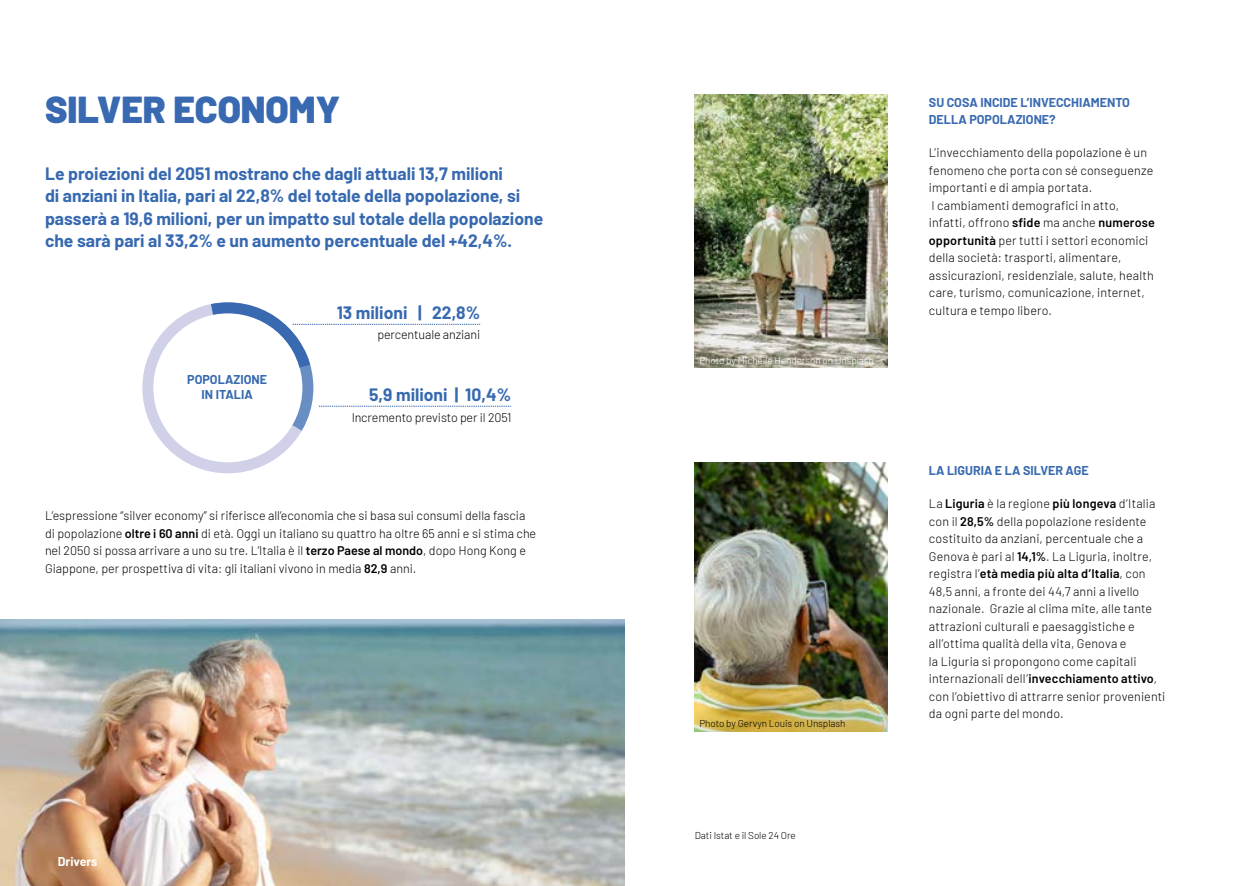
<style>
.page{position:relative;width:1248px;height:886px;background:#fff}
.page>*{position:absolute;margin:0;border:0;box-sizing:border-box;transform-origin:0 0}
.t1{font:900 37.5px "Barlow";color:#3869b1}
.t2{font:700 17.5px/22.5px "Barlow";color:#3769b0}
.t3{font:300 12.5px/17.5px "Barlow";letter-spacing:.01em;color:#000}
.t4{font:700 12.5px/17.5px "Barlow";color:#3869b1}
.t5{font:300 12.5px "Barlow";letter-spacing:-.01em;color:#000}
.t6{font:700 12.5px/15px "Barlow";color:#3769b0;text-align:center}
.t7{font:700 12.5px "Barlow";color:#fff}
.t8{font:300 10px "Barlow";letter-spacing:-.01em;color:#000}
.t9{font:300 10px "Barlow";letter-spacing:-.01em;color:#fff}
.s1{font-weight:600}
</style>
<div class="page">
<img style="left:0;top:619px;width:624px;height:267px">
<svg style="left:142px;top:302px;width:369px;height:171px"></svg>
<img style="left:694px;top:95px;width:193px;height:272px">
<img style="left:694px;top:462px;width:193px;height:270px">
<h1 class="t1" style="left:45px;top:82px;width:296px">SILVER ECONOMY</h1>
<p class="t2" style="left:45px;top:161px;width:499px">Le proiezioni del 2051 mostrano che dagli attuali 13,7 milioni<br>di anziani in Italia, pari al 22,8% del totale della popolazione, si passerà a 19,6 milioni, per un impatto sul totale della popolazione che sarà pari al 33,2% e un aumento percentuale del +42,4%.</p>
<h2 class="t2" style="left:337px;top:300px;width:145px">13 milioni | 22,8%</h2>
<p class="t6" style="left:187px;top:371px;width:81px">POPOLAZIONE<br>IN ITALIA</p>
<p class="t5" style="left:377px;top:326px;width:104px">percentuale anziani</p>
<h2 class="t2" style="left:369px;top:382px;width:143px">5,9 milioni | 10,4%</h2>
<p class="t5" style="left:352px;top:408px;width:161px">Incremento previsto per il 2051</p>
<p class="t3" style="left:45px;top:506px;width:492px">L’espressione “silver economy” si riferisce all’economia che si basa sui consumi della fascia di popolazione <span class="s1">oltre i 60 anni</span> di età. Oggi un italiano su quattro ha oltre 65 anni e si stima che nel 2050 si possa arrivare a uno su tre. L’Italia è il <span class="s1">terzo Paese al mondo</span>, dopo Hong Kong e Giappone, per prospettiva di vita: gli italiani vivono in media <span class="s1">82,9</span> anni.</p>
<p class="t7" style="left:58px;top:852px;width:41px">Drivers</p>
<p class="t9" style="left:699px;top:353px;width:176px">Photo by Micheile Henderson on Unsplash</p>
<p class="t8" style="left:699px;top:716px;width:147px">Photo by Gervyn Louis on Unsplash</p>
<p class="t8" style="left:694px;top:828px;width:102px">Dati Istat e il Sole 24 Ore</p>
<p class="t4" style="left:928px;top:93px;width:203px">SU COSA INCIDE L’INVECCHIAMENTO<br>DELLA POPOLAZIONE?</p>
<p class="t3" style="left:928px;top:143px;width:227px">L’invecchiamento della popolazione è un fenomeno che porta con sé conseguenze importanti e di ampia portata.<br>I cambiamenti demografici in atto, infatti, offrono <span class="s1">sfide</span> ma anche <span class="s1">numerose opportunità</span> per tutti i settori economici della società: trasporti, alimentare, assicurazioni, residenziale, salute, health care, turismo, comunicazione, internet, cultura e tempo libero.</p>
<p class="t4" style="left:928px;top:460px;width:161px">LA LIGURIA E LA SILVER AGE</p>
<p class="t3" style="left:928px;top:494px;width:238px">La <span class="s1">Liguria</span> è la regione <span class="s1">più longeva</span> d’Italia con il <span class="s1">28,5%</span> della popolazione residente costituito da anziani, percentuale che a Genova è pari al <span class="s1">14,1%</span>. La Liguria, inoltre, registra l’<span class="s1">età media più alta d’Italia</span>, con 48,5 anni, a fronte dei 44,7 anni a livello nazionale. Grazie al clima mite, alle tante attrazioni culturali e paesaggistiche e all’ottima qualità della vita, Genova e<br>la Liguria si propongono come capitali internazionali dell’<span class="s1">invecchiamento attivo</span>, con l’obiettivo di attrarre senior provenienti da ogni parte del mondo.</p>
</div>
